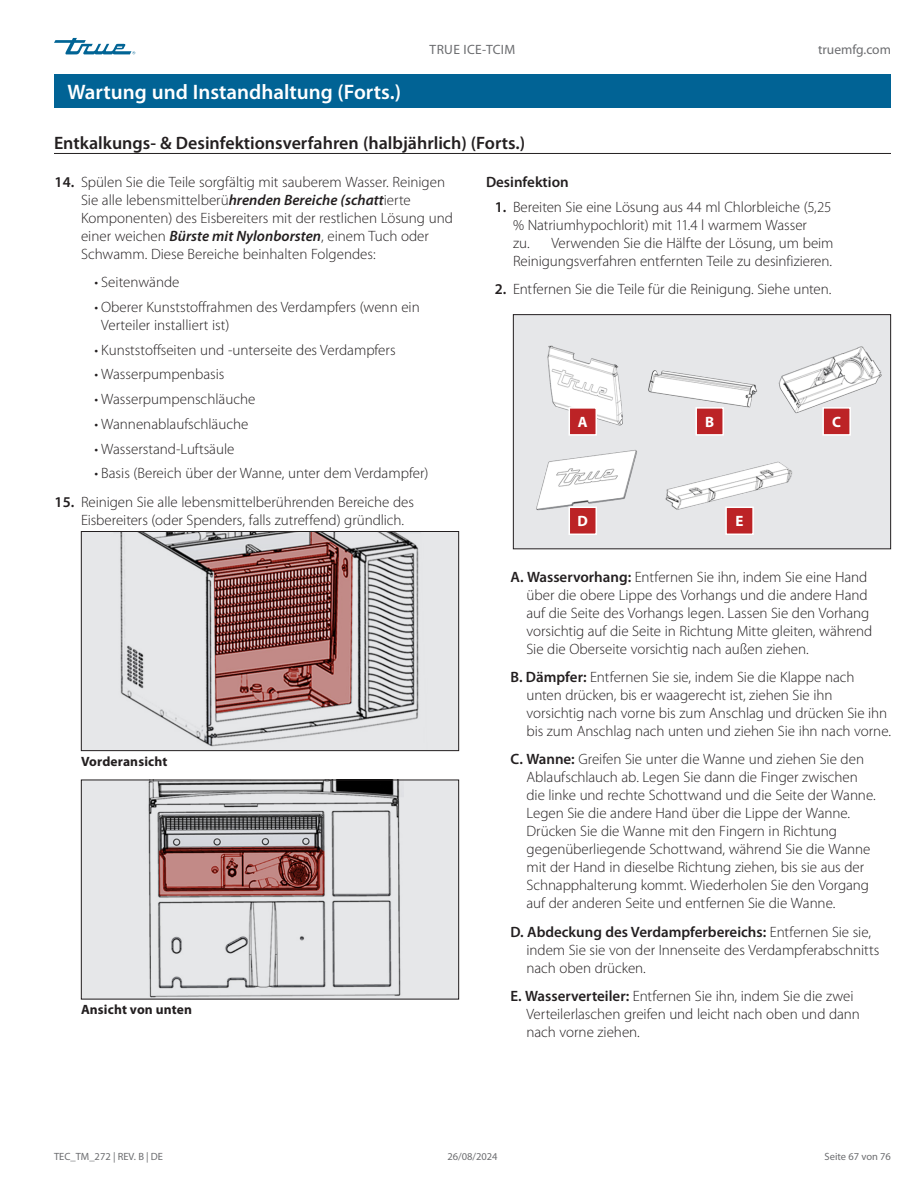
<style>
.page{position:relative;width:918px;height:1188px;background:#fff}
.page>*{position:absolute;margin:0;border:0;box-sizing:border-box;transform-origin:0 0}
.Title_bar_Page_header{font:600 21px "Myriad Pro";color:#fff}
.Subhead_underscore_H1{font:600 18px "Myriad Pro";color:#231f20}
.t1{font:300 15px/18px "Myriad Pro";color:#231f20}
.Subhead_NO_underscore_H2{font:600 15px "Myriad Pro";color:#231f20}
.Table_title_bar{font:700 15px "Myriad Pro";color:#fff}
.Nomenclature_BOLD{font:700 13.5px "Myriad Pro";letter-spacing:.01em;color:#231f20}
.t2{font:13.5px "Myriad Pro";letter-spacing:.025em;color:#6c6d70}
.t3{font:13.5px "Myriad Pro";color:#6c6d70}
.t4{font:10.5px "Myriad Pro";color:#6c6d70}
.s1{font-weight:600}
.s2{font-weight:600;font-style:italic}
</style>
<div class="page">
<svg style="left:54px;top:38px;width:81px;height:16px"></svg>
<div style="left:54px;top:74px;width:837px;height:34px;background:#016395"></div>
<hr style="left:54px;top:153px;width:837px;height:1px;background:#231f20">
<div style="left:81px;top:532px;width:378px;height:219px;background:#e6e7e9"></div>
<img style="left:120px;top:533px;width:299px;height:214px">
<div style="left:81px;top:531px;width:378px;height:220px;border:1px solid #231f20"></div>
<div style="left:81px;top:780px;width:378px;height:219px;background:#e6e7e9"></div>
<img style="left:148px;top:782px;width:253px;height:215px">
<div style="left:81px;top:780px;width:378px;height:219px;border:1px solid #231f20"></div>
<div style="left:513px;top:315px;width:378px;height:234px;background:#e6e7e9"></div>
<img style="left:536px;top:345px;width:345px;height:190px">
<div style="left:513px;top:314px;width:378px;height:235px;border:1px solid #231f20"></div>
<div style="left:569px;top:408px;width:27px;height:27px;background:#bc2326"></div>
<div style="left:569px;top:407px;width:28px;height:29px;border:2px solid #fff"></div>
<div style="left:569px;top:507px;width:27px;height:27px;background:#bc2326"></div>
<div style="left:569px;top:507px;width:28px;height:28px;border:2px solid #fff"></div>
<div style="left:696px;top:408px;width:27px;height:27px;background:#bc2326"></div>
<div style="left:695px;top:407px;width:29px;height:29px;border:2px solid #fff"></div>
<div style="left:726px;top:507px;width:27px;height:27px;background:#bc2326"></div>
<div style="left:725px;top:507px;width:29px;height:28px;border:2px solid #fff"></div>
<div style="left:823px;top:408px;width:27px;height:27px;background:#bc2326"></div>
<div style="left:822px;top:407px;width:29px;height:29px;border:2px solid #fff"></div>
<p class="Title_bar_Page_header" style="left:68px;top:80px;width:335px">Wartung und Instandhaltung (Forts.)</p>
<p class="t2" style="left:430px;top:42px;width:87px">TRUE ICE-TCIM</p>
<p class="t3" style="left:818px;top:42px;width:74px">truemfg.com</p>
<p class="Subhead_underscore_H1" style="left:54px;top:132px;width:473px">Entkalkungs- &amp; Desinfektionsverfahren (halbjährlich) (Forts.)</p>
<p class="t1" style="left:81px;top:173px;width:373px;text-indent:-26px"><span class="s1">14.</span> Spülen Sie die Teile sorgfältig mit sauberem Wasser. Reinigen Sie alle lebensmittelberü<span class="s2">hrenden Bereiche (schatt</span>ierte Komponenten) des Eisbereiters mit der restlichen Lösung und einer weichen <span class="s2">Bürste mit Nylonborsten</span>, einem Tuch oder Schwamm. Diese Bereiche beinhalten Folgendes:</p>
<p class="t1" style="left:94px;top:273px;width:87px">• Seitenwände</p>
<p class="t1" style="left:101px;top:298px;width:320px;text-indent:-7px">• Oberer Kunststoffrahmen des Verdampfers (wenn ein<br>Verteiler installiert ist)</p>
<p class="t1" style="left:94px;top:341px;width:303px">• Kunststoffseiten und -unterseite des Verdampfers</p>
<p class="t1" style="left:94px;top:366px;width:131px">• Wasserpumpenbasis</p>
<p class="t1" style="left:94px;top:390px;width:162px">• Wasserpumpenschläuche</p>
<p class="t1" style="left:94px;top:415px;width:155px">• Wannenablaufschläuche</p>
<p class="t1" style="left:94px;top:440px;width:141px">• Wasserstand-Luftsäule</p>
<p class="t1" style="left:94px;top:465px;width:335px">• Basis (Bereich über der Wanne, unter dem Verdampfer)</p>
<p class="t1" style="left:81px;top:493px;width:335px;text-indent:-26px"><span class="s1">15.</span> Reinigen Sie alle lebensmittelberührenden Bereiche des<br>Eisbereiters (oder Spenders, falls zutreffend) gründlich.</p>
<p class="Subhead_NO_underscore_H2" style="left:486px;top:173px;width:84px">Desinfektion</p>
<p class="t1" style="left:513px;top:198px;width:322px;text-indent:-18px"><span class="s1">1.</span> Bereiten Sie eine Lösung aus 44 ml Chlorbleiche (5,25 % Natriumhypochlorit) mit 11.4 l warmem Wasser<br>zu. Verwenden Sie die Hälfte der Lösung, um beim Reinigungsverfahren entfernten Teile zu desinfizieren.</p>
<p class="t1" style="left:495px;top:280px;width:338px"><span class="s1">2.</span> Entfernen Sie die Teile für die Reinigung. Siehe unten.</p>
<p class="Table_title_bar" style="left:832px;top:414px;width:10px">C</p>
<p class="Table_title_bar" style="left:705px;top:414px;width:11px">B</p>
<p class="Table_title_bar" style="left:578px;top:414px;width:11px">A</p>
<p class="Table_title_bar" style="left:578px;top:513px;width:12px">D</p>
<p class="Table_title_bar" style="left:736px;top:513px;width:10px">E</p>
<p class="Nomenclature_BOLD" style="left:81px;top:754px;width:88px">Vorderansicht</p>
<p class="Nomenclature_BOLD" style="left:81px;top:1002px;width:113px">Ansicht von unten</p>
<p class="t4" style="left:54px;top:1150px;width:111px">TEC_TM_272 | REV. B | DE</p>
<p class="t1" style="left:526px;top:568px;width:347px;text-indent:-16px"><span class="s1">A. Wasservorhang:</span> Entfernen Sie ihn, indem Sie eine Hand über die obere Lippe des Vorhangs und die andere Hand auf die Seite des Vorhangs legen. Lassen Sie den Vorhang vorsichtig auf die Seite in Richtung Mitte gleiten, während Sie die Oberseite vorsichtig nach außen ziehen.</p>
<p class="t1" style="left:526px;top:668px;width:366px;text-indent:-16px"><span class="s1">B. Dämpfer:</span> Entfernen Sie sie, indem Sie die Klappe nach unten drücken, bis er waagerecht ist, ziehen Sie ihn vorsichtig nach vorne bis zum Anschlag und drücken Sie ihn bis zum Anschlag nach unten und ziehen Sie ihn nach vorne.</p>
<p class="t1" style="left:526px;top:751px;width:351px;text-indent:-16px"><span class="s1">C. Wanne:</span> Greifen Sie unter die Wanne und ziehen Sie den Ablaufschlauch ab. Legen Sie dann die Finger zwischen die linke und rechte Schottwand und die Seite der Wanne.<br>Legen Sie die andere Hand über die Lippe der Wanne.<br>Drücken Sie die Wanne mit den Fingern in Richtung gegenüberliegende Schottwand, während Sie die Wanne mit der Hand in dieselbe Richtung ziehen, bis sie aus der Schnapphalterung kommt. Wiederholen Sie den Vorgang auf der anderen Seite und entfernen Sie die Wanne.</p>
<p class="t1" style="left:526px;top:923px;width:355px;text-indent:-16px"><span class="s1">D. Abdeckung des Verdampferbereichs:</span> Entfernen Sie sie, indem Sie sie von der Innenseite des Verdampferabschnitts nach oben drücken.</p>
<p class="t1" style="left:526px;top:987px;width:335px;text-indent:-16px"><span class="s1">E. Wasserverteiler:</span> Entfernen Sie ihn, indem Sie die zwei<br>Verteilerlaschen greifen und leicht nach oben und dann nach vorne ziehen.</p>
<p class="t4" style="left:447px;top:1150px;width:52px">26/08/2024</p>
<p class="t4" style="left:825px;top:1150px;width:68px">Seite 67 von 76</p>
</div>
